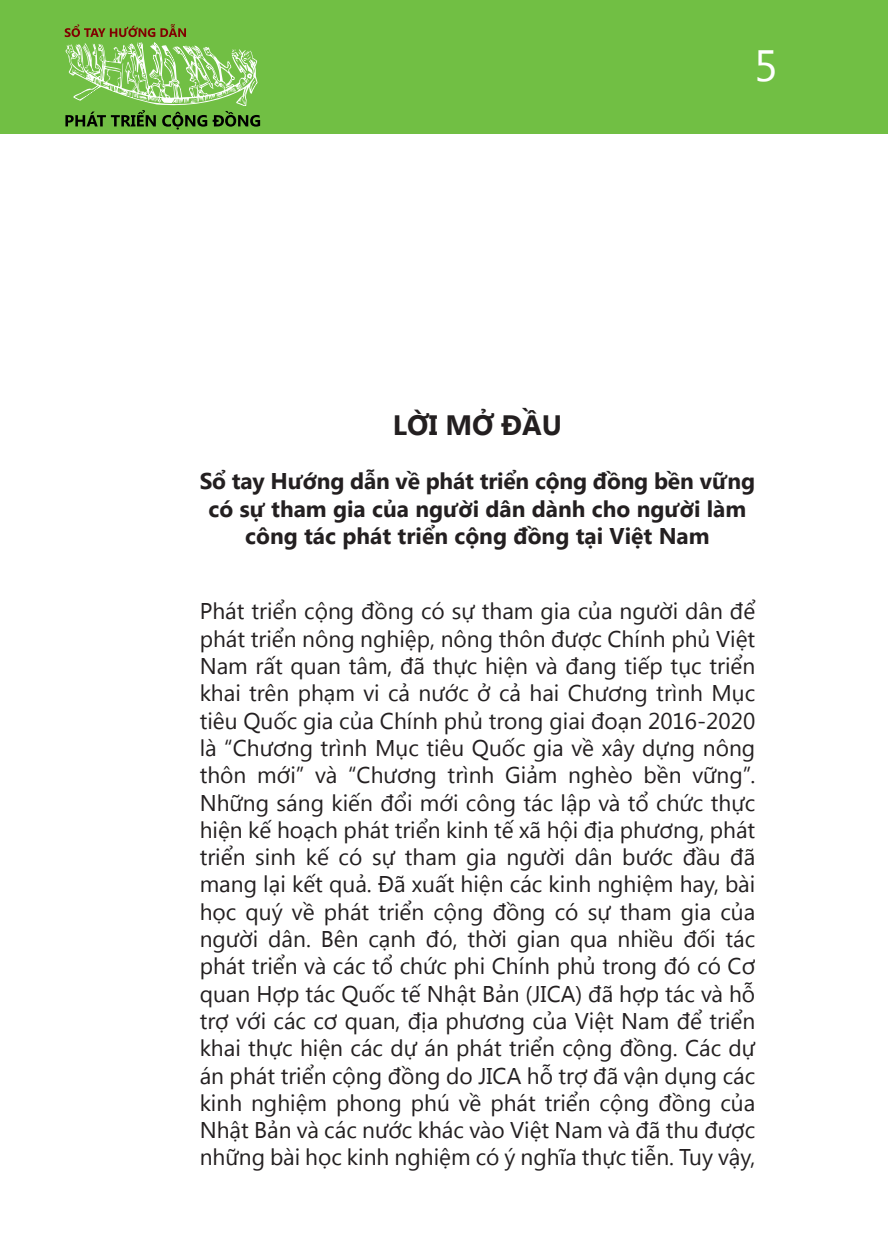
<style>
.page{position:relative;width:888px;height:1260px;background:#fff}
.page>*{position:absolute;margin:0;border:0;box-sizing:border-box;transform-origin:0 0}
.t1{font:43.75px "Segoe UI";color:#fff}
.t2{font:700 28px "Segoe UI";color:#231f20}
.t3{font:22.75px/27.3px "Segoe UI";color:#231f20;text-align:justify}
.t4{font:700 22.75px/27.3px "Segoe UI";color:#231f20;text-align:center}
</style>
<div class="page">
<div style="left:0;top:0;width:10px;height:134px;background:#71bf44"></div>
<div style="left:10px;top:0;width:878px;height:134px;background:#71bf44"></div>
<svg style="left:65px;top:24px;width:195px;height:106px"></svg>
<h1 class="t1" style="left:754px;top:36px;width:25px">5</h1>
<p class="t2" style="left:393px;top:405px;width:171px">LỜI MỞ ĐẦU</p>
<p class="t4" style="left:200px;top:466px;width:557px">Sổ tay Hướng dẫn về phát triển cộng đồng bền vững có sự tham gia của người dân dành cho người làm công tác phát triển cộng đồng tại Việt Nam</p>
<p class="t3" style="left:200px;top:597px;width:557px">Phát triển cộng đồng có sự tham gia của người dân để phát triển nông nghiệp, nông thôn được Chính phủ Việt Nam rất quan tâm, đã thực hiện và đang tiếp tục triển khai trên phạm vi cả nước ở cả hai Chương trình Mục tiêu Quốc gia của Chính phủ trong giai đoạn 2016-2020 là “Chương trình Mục tiêu Quốc gia về xây dựng nông thôn mới” và “Chương trình Giảm nghèo bền vững”.<br>Những sáng kiến đổi mới công tác lập và tổ chức thực hiện kế hoạch phát triển kinh tế xã hội địa phương, phát triển sinh kế có sự tham gia người dân bước đầu đã mang lại kết quả. Đã xuất hiện các kinh nghiệm hay, bài học quý về phát triển cộng đồng có sự tham gia của người dân. Bên cạnh đó, thời gian qua nhiều đối tác phát triển và các tổ chức phi Chính phủ trong đó có Cơ quan Hợp tác Quốc tế Nhật Bản (JICA) đã hợp tác và hỗ trợ với các cơ quan, địa phương của Việt Nam để triển khai thực hiện các dự án phát triển cộng đồng. Các dự án phát triển cộng đồng do JICA hỗ trợ đã vận dụng các kinh nghiệm phong phú về phát triển cộng đồng của Nhật Bản và các nước khác vào Việt Nam và đã thu được những bài học kinh nghiệm có ý nghĩa thực tiễn. Tuy vậy,</p>
</div>
